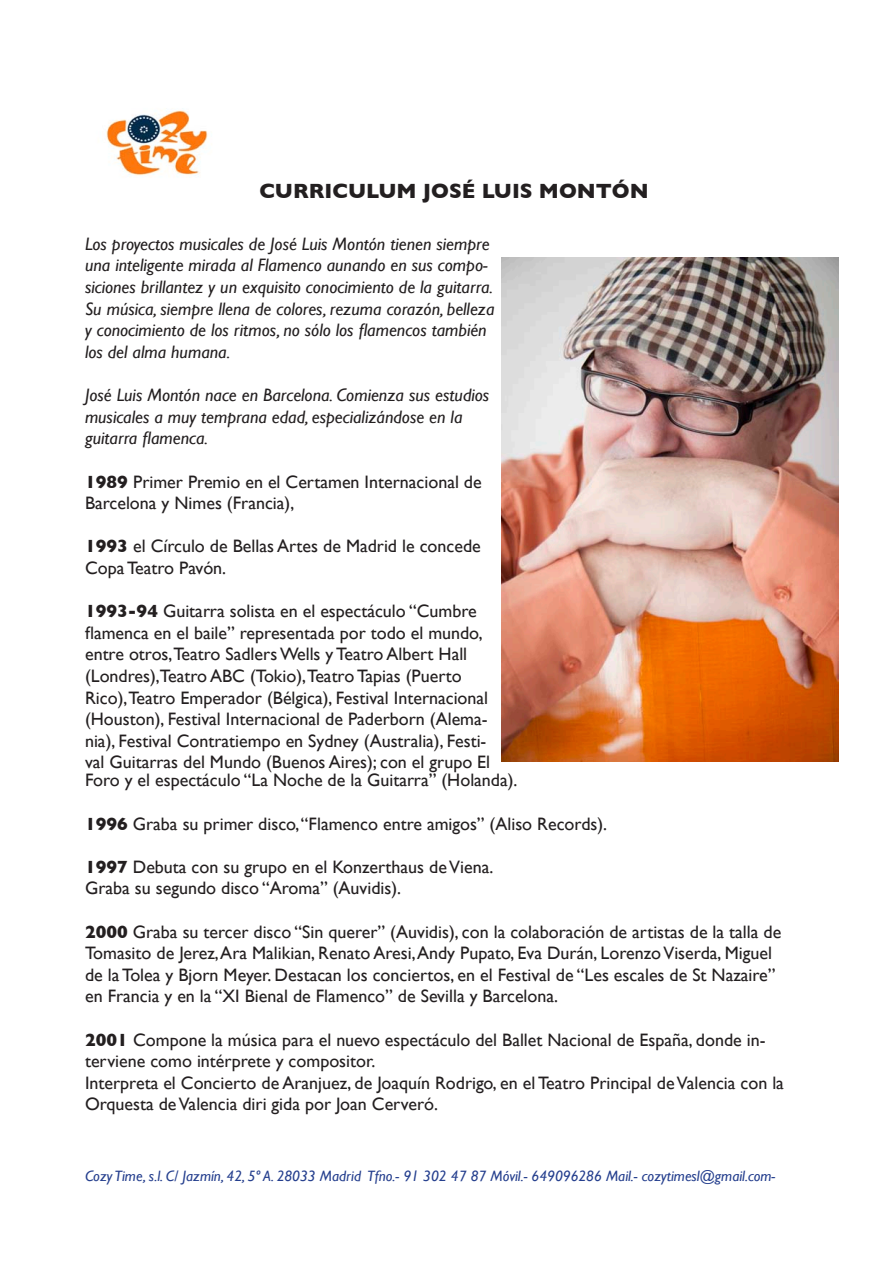
<style>
.page{position:relative;width:893px;height:1263px;background:#fff}
.page>*{position:absolute;margin:0;border:0;box-sizing:border-box;transform-origin:0 0}
.t1{font:700 21px "Gill Sans";color:#231f20}
.t2{font:18px/21.6px "Gill Sans";color:#231f20}
.t3{font:italic 18px/21.6px "Gill Sans";color:#231f20}
.t4{font:italic 15px "Gill Sans";color:#253f8e}
.s1{font-weight:700}
</style>
<div class="page">
<img style="left:106px;top:110px;width:102px;height:66px">
<img style="left:502px;top:258px;width:337px;height:504px">
<p class="t1" style="left:259px;top:178px;width:391px">CURRICULUM JOSÉ LUIS MONTÓN</p>
<p class="t3" style="left:85px;top:233px;width:409px">Los proyectos musicales de José Luis Montón tienen siempre una inteligente mirada al Flamenco aunando en sus compo&shy;siciones brillantez y un exquisito conocimiento de la guitarra.</p>
<p class="t3" style="left:85px;top:298px;width:411px">Su música, siempre llena de colores, rezuma corazón, belleza y conocimiento de los ritmos, no sólo los flamencos también los del alma humana.</p>
<p class="t3" style="left:85px;top:384px;width:406px">José Luis Montón nace en Barcelona. Comienza sus estudios musicales a muy temprana edad, especializándose en la guitarra flamenca.</p>
<p class="t2" style="left:85px;top:470px;width:398px"><span class="s1">1989</span> Primer Premio en el Certamen Internacional de<br>Barcelona y Nimes (Francia),</p>
<p class="t2" style="left:85px;top:535px;width:397px"><span class="s1">1993</span> el Círculo de Bellas Artes de Madrid le concede<br>Copa Teatro Pavón.</p>
<p class="t2" style="left:85px;top:600px;width:407px"><span class="s1">1993-94</span> Guitarra solista en el espectáculo “Cumbre flamenca en el baile” representada por todo el mundo, entre otros,Teatro Sadlers Wells y Teatro Albert Hall (Londres),Teatro ABC (Tokio),Teatro Tapias (Puerto Rico),Teatro Emperador (Bélgica), Festival Internacional (Houston), Festival Internacional de Paderborn (Alema&shy;nia), Festival Contratiempo en Sydney (Australia), Festi&shy;val Guitarras del Mundo (Buenos Aires); con el grupo El</p>
<p class="t2" style="left:85px;top:769px;width:434px">Foro y el espectáculo “La Noche de la Guitarra” (Holanda).</p>
<p class="t2" style="left:85px;top:812px;width:524px"><span class="s1">1996</span> Graba su primer disco, “Flamenco entre amigos” (Aliso Records).</p>
<p class="t2" style="left:85px;top:856px;width:410px"><span class="s1">1997</span> Debuta con su grupo en el Konzerthaus de Viena.</p>
<p class="t2" style="left:85px;top:877px;width:318px">Graba su segundo disco “Aroma” (Auvidis).</p>
<p class="t2" style="left:85px;top:920px;width:698px"><span class="s1">2000</span> Graba su tercer disco “Sin querer” (Auvidis), con la colaboración de artistas de la talla de Tomasito de Jerez, Ara Malikian, Renato Aresi, Andy Pupato, Eva Durán, Lorenzo Viserda, Miguel de la Tolea y Bjorn Meyer. Destacan los conciertos, en el Festival de “Les escales de St Nazaire” en Francia y en la “XI Bienal de Flamenco” de Sevilla y Barcelona.</p>
<p class="t2" style="left:85px;top:1028px;width:682px"><span class="s1">2001</span> Compone la música para el nuevo espectáculo del Ballet Nacional de España, donde in&shy;terviene como intérprete y compositor.</p>
<p class="t2" style="left:85px;top:1072px;width:700px">Interpreta el Concierto de Aranjuez, de Joaquín Rodrigo, en el Teatro Principal de Valencia con la<br>Orquesta de Valencia diri gida por Joan Cerveró.</p>
<p class="t4" style="left:85px;top:1167px;width:692px">Cozy Time, s.l. C/ Jazmín, 42, 5º A. 28033 Madrid Tfno.- 91 302 47 87 Móvil.- 649096286 Mail.- cozytimesl@gmail.com-</p>
</div>
